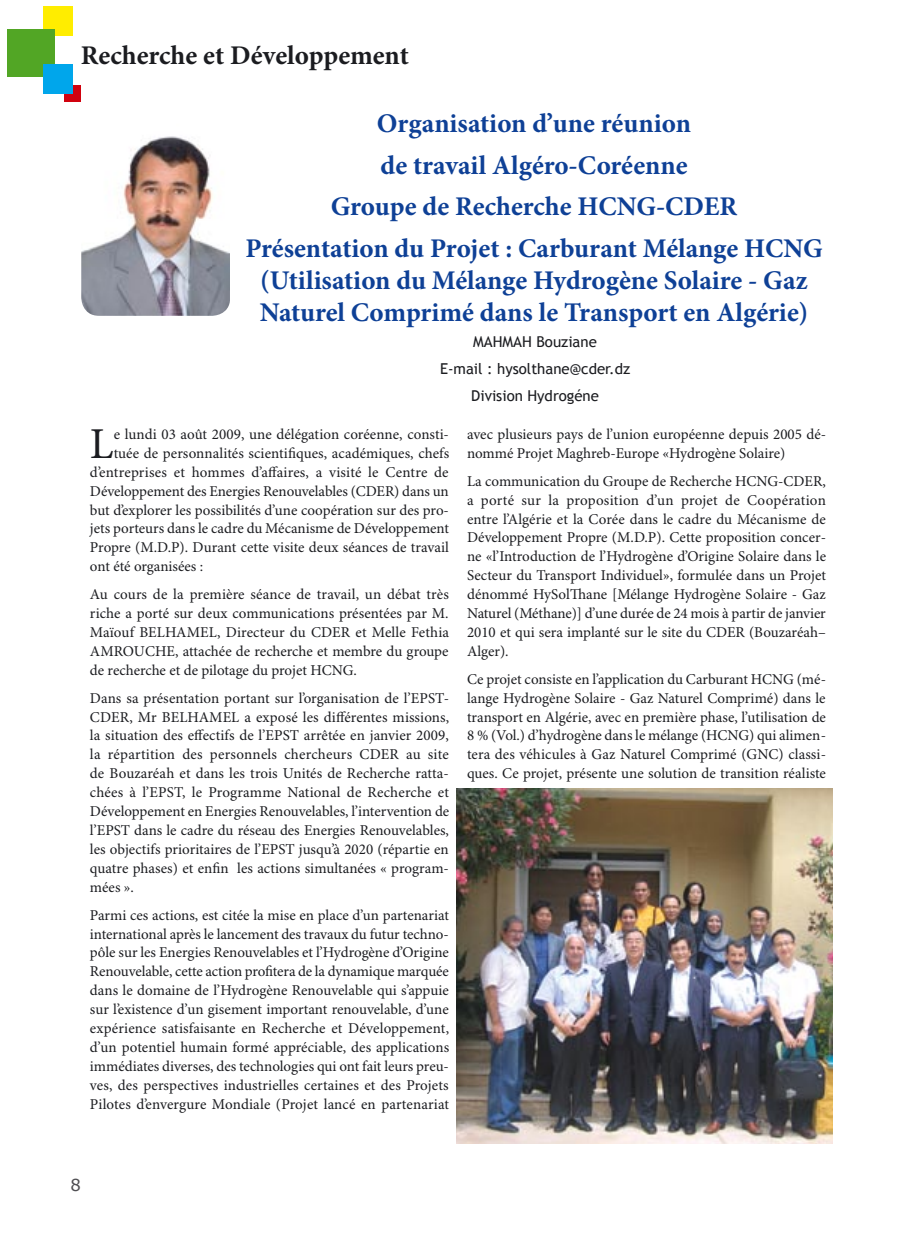
<style>
.page{position:relative;width:902px;height:1246px;background:#fff}
.page>*{position:absolute;margin:0;border:0;box-sizing:border-box;transform-origin:0 0}
.texte{font:44.1px "Minion Pro";color:#1b1c20}
.Titre_article{font:700 27px/32.4px "Minion Pro";color:#0e4096;text-align:center}
.t1{font:700 27px "Minion Pro";color:#1b1c20}
.t2{font:16.5px "Verdana";color:#504f53}
.texte-2{font:15px/18.9px "Minion Pro";color:#1b1c20;text-align:justify}
.email{font:15px "Trebuchet MS";color:#1b1c20}
</style>
<div class="page">
<div style="left:43px;top:7px;width:30px;height:29px;background:#ffed00"></div>
<div style="left:7px;top:29px;width:48px;height:48px;background:#52a625"></div>
<div style="left:64px;top:85px;width:17px;height:17px;background:#d1010e"></div>
<div style="left:43px;top:64px;width:30px;height:29px;background:#00a6eb"></div>
<img style="left:81px;top:136px;width:149px;height:180px">
<img style="left:457px;top:789px;width:375px;height:354px">
<h2 class="t1" style="left:81px;top:39px;width:329px">Recherche et Développement</h2>
<p class="Titre_article" style="left:377px;top:109px;width:316px">Organisation d’une réunion</p>
<p class="Titre_article" style="left:380px;top:150px;width:308px">de travail Algéro-Coréenne</p>
<p class="Titre_article" style="left:331px;top:191px;width:408px">Groupe de Recherche HCNG-CDER</p>
<p class="Titre_article" style="left:245px;top:233px;width:578px">Présentation du Projet : Carburant Mélange HCNG (Utilisation du Mélange Hydrogène Solaire - Gaz<br>Naturel Comprimé dans le Transport en Algérie)</p>
<p class="email" style="left:473px;top:333px;width:125px">MAHMAH Bouziane</p>
<p class="email" style="left:440px;top:360px;width:192px">E-mail : hysolthane@cder.dz</p>
<p class="email" style="left:471px;top:387px;width:129px">Division Hydrogéne</p>
<p class="texte" style="left:90px;top:417px;width:25px">L</p>
<p class="texte-2" style="left:114px;top:425px;width:337px">e lundi 03 août 2009, une délégation coréenne, consti-</p>
<p class="texte-2" style="left:114px;top:444px;width:337px">tuée de personnalités scientifiques, académiques, chefs</p>
<p class="texte-2" style="left:90px;top:463px;width:360px">d’entreprises et hommes d’affaires, a visité le Centre de</p>
<p class="texte-2" style="left:90px;top:482px;width:360px">Développement des Energies Renouvelables (CDER) dans un</p>
<p class="texte-2" style="left:90px;top:501px;width:360px">but d’explorer les possibilités d’une coopération sur des pro-</p>
<p class="texte-2" style="left:90px;top:520px;width:360px">jets porteurs dans le cadre du Mécanisme de Développement</p>
<p class="texte-2" style="left:90px;top:539px;width:360px">Propre (M.D.P). Durant cette visite deux séances de travail</p>
<p class="texte-2" style="left:90px;top:558px;width:115px">ont été organisées :</p>
<p class="texte-2" style="left:90px;top:585px;width:360px">Au cours de la première séance de travail, un débat très riche a porté sur deux communications présentées par M.<br>Maïouf BELHAMEL, Directeur du CDER et Melle Fethia AMROUCHE, attachée de recherche et membre du groupe de recherche et de pilotage du projet HCNG.</p>
<p class="texte-2" style="left:90px;top:689px;width:361px">Dans sa présentation portant sur l’organisation de l’EPST-CDER, Mr BELHAMEL a exposé les différentes missions, la situation des effectifs de l’EPST arrêtée en janvier 2009, la répartition des personnels chercheurs CDER au site de Bouzaréah et dans les trois Unités de Recherche ratta&shy;chées à l’EPST, le Programme National de Recherche et Développement en Energies Renouvelables, l’intervention de l’EPST dans le cadre du réseau des Energies Renouvelables, les objectifs prioritaires de l’EPST jusqu’à 2020 (répartie en quatre phases) et enfin les actions simultanées « program&shy;mées ».</p>
<p class="texte-2" style="left:90px;top:906px;width:361px">Parmi ces actions, est citée la mise en place d’un partenariat international après le lancement des travaux du futur techno&shy;pôle sur les Energies Renouvelables et l’Hydrogène d’Origine Renouvelable, cette action profitera de la dynamique marquée dans le domaine de l’Hydrogène Renouvelable qui s’appuie sur l’existence d’un gisement important renouvelable, d’une expérience satisfaisante en Recherche et Développement, d’un potentiel humain formé appréciable, des applications immédiates diverses, des technologies qui ont fait leurs preu&shy;ves, des perspectives industrielles certaines et des Projets Pilotes d’envergure Mondiale (Projet lancé en partenariat</p>
<p class="texte-2" style="left:467px;top:425px;width:360px">avec plusieurs pays de l’union européenne depuis 2005 dé&shy;nommé Projet Maghreb-Europe «Hydrogène Solaire)</p>
<p class="texte-2" style="left:467px;top:472px;width:360px">La communication du Groupe de Recherche HCNG-CDER, a porté sur la proposition d’un projet de Coopération entre l’Algérie et la Corée dans le cadre du Mécanisme de Développement Propre (M.D.P). Cette proposition concer&shy;ne «l’Introduction de l’Hydrogène d’Origine Solaire dans le Secteur du Transport Individuel», formulée dans un Projet dénommé HySolThane [Mélange Hydrogène Solaire - Gaz Naturel (Méthane)] d’une durée de 24 mois à partir de janvier 2010 et qui sera implanté sur le site du CDER (Bouzaréah– Alger).</p>
<p class="texte-2" style="left:467px;top:670px;width:360px">Ce projet consiste en l’application du Carburant HCNG (mé&shy;lange Hydrogène Solaire - Gaz Naturel Comprimé) dans le transport en Algérie, avec en première phase, l’utilisation de 8 % (Vol.) d’hydrogène dans le mélange (HCNG) qui alimen&shy;tera des véhicules à Gaz Naturel Comprimé (GNC) classi&shy;ques. Ce projet, présente une solution de transition réaliste</p>
<p class="t2" style="left:70px;top:1174px;width:12px">8</p>
</div>
